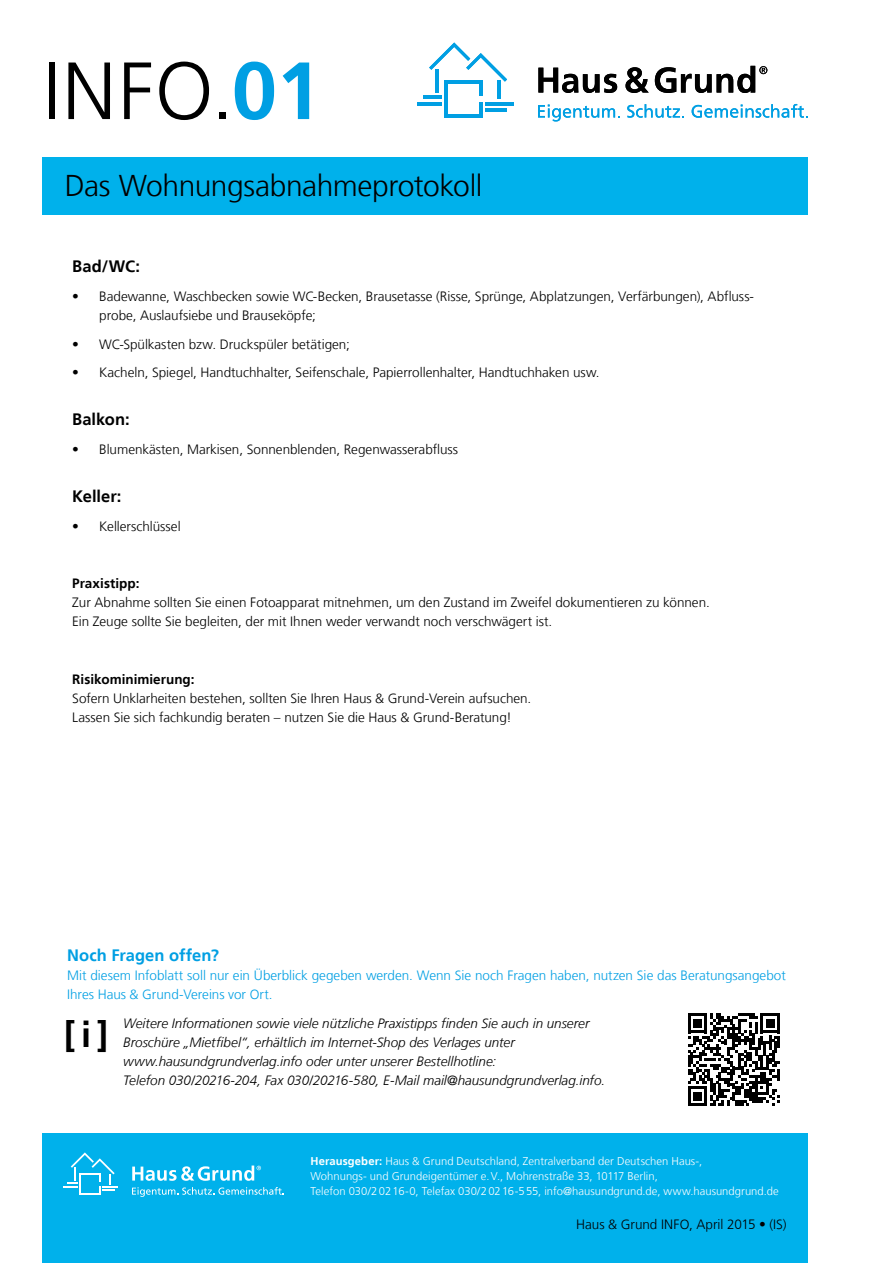
<style>
.page{position:relative;width:893px;height:1263px;background:#fff}
.page>*{position:absolute;margin:0;border:0;box-sizing:border-box;transform-origin:0 0}
.t1{font:300 81px "Frutiger LT";color:#000}
.t2{font:700 36px "Frutiger LT";color:#000}
.t3{font:300 30px "Frutiger LT";letter-spacing:-.015em;color:#000}
.t4{font:700 16.5px "Frutiger LT";color:#000}
.t5{font:700 16.5px "Frutiger LT";color:#009fe3}
.t6{font:300 13.5px/19.2px "Frutiger LT";color:#000}
.t7{font:italic 300 13.5px/19.2px "Frutiger LT";color:#000}
.t8{font:300 13.5px/19.2px "Frutiger LT";color:#009fe3}
.t9{font:700 13.5px "Frutiger LT";letter-spacing:.005em;color:#000}
.t10{font:300 11.25px/15px "Frutiger LT";letter-spacing:.005em;color:#fff}
.s1{font-weight:700;color:#009fe3}
.s2{font-weight:700}
</style>
<div class="page">
<div style="left:43px;top:1133px;width:765px;height:130px;background:#00b1eb"></div>
<svg style="left:64px;top:1152px;width:54px;height:43px"></svg>
<svg style="left:132px;top:1165px;width:129px;height:16px"></svg>
<svg style="left:132px;top:1187px;width:152px;height:10px"></svg>
<div style="left:43px;top:157px;width:765px;height:58px;background:#00b1eb"></div>
<hr style="left:445px;top:80px;width:3px;height:38px;background:#009fe3">
<hr style="left:479px;top:102px;width:3px;height:16px;background:#009fe3">
<hr style="left:445px;top:114px;width:37px;height:4px;background:#009fe3">
<hr style="left:445px;top:80px;width:37px;height:3px;background:#009fe3">
<hr style="left:485px;top:108px;width:22px;height:3px;background:#009fe3">
<hr style="left:485px;top:102px;width:28px;height:3px;background:#009fe3">
<hr style="left:479px;top:80px;width:3px;height:16px;background:#009fe3">
<hr style="left:498px;top:81px;width:3px;height:18px;background:#009fe3">
<hr style="left:423px;top:96px;width:19px;height:3px;background:#009fe3">
<hr style="left:417px;top:102px;width:25px;height:3px;background:#009fe3">
<hr style="left:435px;top:69px;width:4px;height:24px;background:#009fe3">
<svg style="left:429px;top:43px;width:78px;height:39px"></svg>
<svg style="left:538px;top:68px;width:79px;height:25px"></svg>
<svg style="left:625px;top:67px;width:24px;height:26px"></svg>
<svg style="left:655px;top:66px;width:112px;height:27px"></svg>
<svg style="left:538px;top:105px;width:82px;height:16px"></svg>
<svg style="left:627px;top:104px;width:57px;height:14px"></svg>
<svg style="left:692px;top:104px;width:116px;height:14px"></svg>
<svg style="left:688px;top:1013px;width:92px;height:93px"></svg>
<h1 class="t1" style="left:43px;top:45px;width:280px">INFO.<span class="s1">01</span></h1>
<h3 class="t3" style="left:65px;top:168px;width:419px">Das Wohnungsabnahmeprotokoll</h3>
<p class="t4" style="left:72px;top:257px;width:69px">Bad/WC:</p>
<p class="t6" style="left:99px;top:287px;width:656px;text-indent:-27px">• Badewanne, Waschbecken sowie WC-Becken, Brausetasse (Risse, Sprünge, Abplatzungen, Verfärbungen), Abfluss&shy;probe, Auslaufsiebe und Brauseköpfe;</p>
<p class="t6" style="left:72px;top:335px;width:279px">• WC-Spülkasten bzw. Druckspüler betätigen;</p>
<p class="t6" style="left:72px;top:363px;width:529px">• Kacheln, Spiegel, Handtuchhalter, Seifenschale, Papierrollenhalter, Handtuchhaken usw.</p>
<p class="t4" style="left:72px;top:410px;width:59px">Balkon:</p>
<p class="t6" style="left:72px;top:440px;width:387px">• Blumenkästen, Markisen, Sonnenblenden, Regenwasserabfluss</p>
<p class="t4" style="left:72px;top:486px;width:51px">Keller:</p>
<p class="t6" style="left:72px;top:516px;width:110px">• Kellerschlüssel</p>
<p class="t9" style="left:72px;top:575px;width:69px">Praxistipp:</p>
<p class="t6" style="left:72px;top:593px;width:639px">Zur Abnahme sollten Sie einen Fotoapparat mitnehmen, um den Zustand im Zweifel dokumentieren zu können.<br>Ein Zeuge sollte Sie begleiten, der mit Ihnen weder verwandt noch verschwägert ist.</p>
<p class="t9" style="left:72px;top:671px;width:124px">Risikominimierung:</p>
<p class="t6" style="left:72px;top:689px;width:461px">Sofern Unklarheiten bestehen, sollten Sie Ihren Haus &amp; Grund-Verein aufsuchen.<br>Lassen Sie sich fachkundig beraten – nutzen Sie die Haus &amp; Grund-Beratung!</p>
<p class="t5" style="left:67px;top:946px;width:153px">Noch Fragen offen?</p>
<p class="t8" style="left:67px;top:966px;width:720px">Mit diesem Infoblatt soll nur ein Überblick gegeben werden. Wenn Sie noch Fragen haben, nutzen Sie das Beratungsangebot<br>Ihres Haus &amp; Grund-Vereins vor Ort.</p>
<p class="t7" style="left:123px;top:1014px;width:483px">Weitere Informationen sowie viele nützliche Praxistipps finden Sie auch in unserer Broschüre „Mietfibel“, erhältlich im Internet-Shop des Verlages unter www.hausundgrundverlag.info oder unter unserer Bestellhotline:<br>Telefon 030/20216-204, Fax 030/20216-580, E-Mail mail@hausundgrundverlag.info.</p>
<h2 class="t2" style="left:64px;top:1013px;width:46px">[i]</h2>
<p class="t10" style="left:310px;top:1154px;width:470px"><span class="s2">Herausgeber:</span> Haus &amp; Grund Deutschland, Zentralverband der Deutschen Haus-,<br>Wohnungs- und Grundeigentümer e.V., Mohrenstraße 33, 10117 Berlin,<br>Telefon 030/20216-0, Telefax 030/20216-555, info@hausundgrund.de, www.hausundgrund.de</p>
<p class="t6" style="left:576px;top:1215px;width:212px">Haus &amp; Grund INFO, April 2015 • (IS)</p>
</div>
